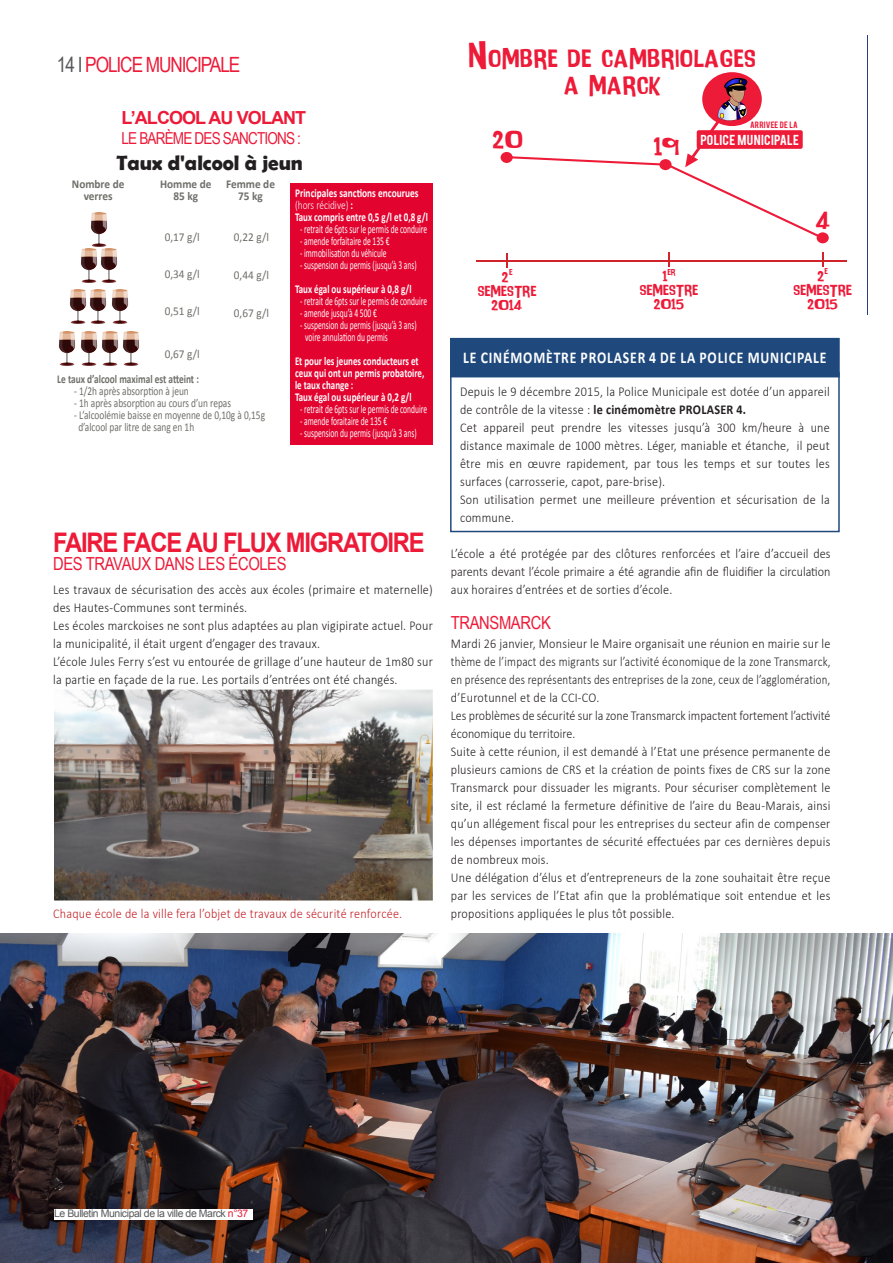
<style>
.page{position:relative;width:893px;height:1263px;background:#fff}
.page>*{position:absolute;margin:0;border:0;box-sizing:border-box;transform-origin:0 0}
.t1{font:34.65px/26.8px "Intensa Fuente";color:#ed1a38;text-align:center;scale:1.11 1}
.sous_titre_rouge{font:700 27px "Arial";letter-spacing:-.05em;color:#ed1a38;scale:.88 1}
.t2{font:21px "Arial Narrow";letter-spacing:-.05em;color:#ed1a38}
.t3{font:700 21px "Berlin Sans FB Demi";color:#231f20}
.t4{font:20.1px "Intensa Fuente";color:#ed1a38;scale:1.11 1}
.LEGENDE_ROUGE{font:18px "Arial Narrow";letter-spacing:-.02em;color:#ed1a38}
.légende_rouge{font:700 18px "Arial";letter-spacing:-.05em;color:#ed1a38}
.txt_courant{font:700 16.5px "Calibri";letter-spacing:.06em;color:#fff;scale:.83 1}
.légende_rouge-2{font:16.5px "Arial Narrow";letter-spacing:-.05em;color:#ed1a38}
.txt_courant-2{font:300 13.5px/18px "Calibri";letter-spacing:.02em;color:#231f20;scale:.9 1}
.txt_courant-3{font:300 13.5px/18px "Calibri";color:#231f20;scale:.89 1}
.txt_courant-4{font:300 13.5px "Calibri";letter-spacing:.02em;color:#c42026;scale:.9 1}
.t5{font:12px "Calibri";color:#fff;scale:.63 1}
.t6{font:700 12px/12px "Calibri";color:#fff;scale:.75 1}
.t7{font:12px "Calibri";color:#6e7069;scale:.78 1}
.t8{font:12px "Calibri";color:#6e7069;scale:.94 1}
.t9{font:700 12px/12px "Calibri";color:#fff;scale:.78 1}
.t10{font:700 12px/12px "Calibri";color:#6e7069;text-align:center;scale:.94 1}
.t11{font:700 12px "Calibri";color:#6e7069;scale:.78 1}
.t12{font:11.7px "Intensa Fuente";color:#ed1a38;scale:1.11 1}
.t13{font:11.4px "Bebas";letter-spacing:.025em;color:#fff;scale:1.11 1}
.t14{font:10.5px "Arial";letter-spacing:-.04em;color:#57585a}
.t15{font:7.2px "Bebas";letter-spacing:.02em;color:#ed1a38;scale:1.11 1}
.s1{color:#57585a}
.s2{font-weight:300}
.s3{font-size:20.1px}
.s4{font-weight:700}
.s5{color:#ed1a38}
</style>
<div class="page">
<div style="left:501px;top:152px;width:12px;height:11px;background:#ed1a38;border-radius:50%"></div>
<svg style="left:817px;top:232px;width:12px;height:11px"></svg>
<hr style="left:477px;top:260px;width:370px;height:1px;background:#d1232a">
<svg style="left:506px;top:253px;width:2px;height:15px"></svg>
<svg style="left:668px;top:253px;width:2px;height:14px"></svg>
<svg style="left:822px;top:252px;width:2px;height:15px"></svg>
<div style="left:702px;top:72px;width:60px;height:54px;background:#ed1a38;border-radius:50%"></div>
<svg style="left:503px;top:78px;width:323px;height:163px"></svg>
<div style="left:699px;top:132px;width:102px;height:15px;background:#ed1a38"></div>
<div style="left:697px;top:130px;width:106px;height:19px;border:4px solid #ed1a38"></div>
<img style="left:0;top:933px;width:893px;height:330px">
<div style="left:54px;top:1209px;width:198px;height:11px;background:#fff"></div>
<img style="left:54px;top:690px;width:379px;height:210px">
<img style="left:91px;top:213px;width:17px;height:34px">
<img style="left:101px;top:249px;width:17px;height:34px">
<img style="left:80px;top:249px;width:17px;height:34px">
<img style="left:112px;top:289px;width:17px;height:34px">
<img style="left:90px;top:289px;width:17px;height:34px">
<img style="left:69px;top:289px;width:17px;height:34px">
<img style="left:123px;top:331px;width:17px;height:34px">
<img style="left:102px;top:331px;width:17px;height:34px">
<img style="left:80px;top:331px;width:17px;height:34px">
<img style="left:59px;top:331px;width:17px;height:34px">
<div style="left:291px;top:183px;width:142px;height:262px;background:#e2032f"></div>
<div style="left:451px;top:339px;width:388px;height:38px;background:#1f497d"></div>
<div style="left:450px;top:338px;width:390px;height:39px;border:2px solid #1f497d"></div>
<div style="left:450px;top:372px;width:390px;height:160px;border:2px solid #1f497d"></div>
<p class="t2" style="left:57px;top:49px;width:185px"><span class="s1">14 I</span> POLICE MUNICIPALE</p>
<p class="légende_rouge" style="left:122px;top:105px;width:186px">L’ALCOOL AU VOLANT</p>
<p class="légende_rouge-2" style="left:122px;top:126px;width:181px">LE BARÈME DES SANCTIONS :</p>
<p class="t10" style="left:72px;top:178px;width:57px">Nombre de</p>
<p class="t10" style="left:84px;top:190px;width:32px">verres</p>
<p class="t3" style="left:117px;top:151px;width:188px">Taux d'alcool à jeun</p>
<p class="t10" style="left:160px;top:178px;width:56px">Homme de<br>85 kg</p>
<p class="t10" style="left:226px;top:178px;width:54px">Femme de<br>75 kg</p>
<p class="t8" style="left:165px;top:229px;width:39px">0,17 g/l</p>
<p class="t8" style="left:234px;top:229px;width:39px">0,22 g/l</p>
<p class="t8" style="left:165px;top:267px;width:39px">0,34 g/l</p>
<p class="t8" style="left:234px;top:267px;width:39px">0,44 g/l</p>
<p class="t8" style="left:165px;top:304px;width:39px">0,51 g/l</p>
<p class="t8" style="left:234px;top:305px;width:39px">0,67 g/l</p>
<p class="t8" style="left:165px;top:346px;width:39px">0,67 g/l</p>
<p class="t11" style="left:57px;top:372px;width:183px">Le taux d’alcool maximal est atteint :</p>
<p class="t7" style="left:74px;top:384px;width:149px">- 1/2h après absorption à jeun</p>
<p class="t7" style="left:74px;top:396px;width:203px">- 1h après absorption au cours d’un repas</p>
<p class="t7" style="left:74px;top:408px;width:246px">- L’alcoolémie baisse en moyenne de 0,10g à 0,15g</p>
<p class="t7" style="left:78px;top:420px;width:150px">d’alcool par litre de sang en 1h</p>
<p class="t9" style="left:295px;top:187px;width:160px">Principales sanctions encourues <span class="s2">(hors récidive)</span> :</p>
<p class="t6" style="left:295px;top:211px;width:179px">Taux compris entre 0,5 g/l et 0,8 g/l</p>
<p class="t5" style="left:300px;top:221px;width:203px">- retrait de 6pts sur le permis de conduire</p>
<p class="t5" style="left:300px;top:233px;width:143px">- amende forfaitaire de 135 €</p>
<p class="t5" style="left:300px;top:245px;width:139px">- immobilisation du véhicule</p>
<p class="t5" style="left:300px;top:257px;width:187px">- suspension du permis (jusqu’à 3 ans)</p>
<p class="t6" style="left:295px;top:283px;width:157px">Taux égal ou supérieur à 0,8 g/l</p>
<p class="t5" style="left:300px;top:293px;width:203px">- retrait de 6pts sur le permis de conduire</p>
<p class="t5" style="left:300px;top:305px;width:123px">- amende jusqu’à 4 500 €</p>
<p class="t5" style="left:300px;top:317px;width:187px">- suspension du permis (jusqu’à 3 ans)</p>
<p class="t5" style="left:305px;top:329px;width:132px">voire annulation du permis</p>
<p class="t6" style="left:295px;top:355px;width:174px">Et pour les jeunes conducteurs et ceux qui ont un permis probatoire, le taux change :</p>
<p class="t6" style="left:295px;top:391px;width:157px">Taux égal ou supérieur à 0,2 g/l</p>
<p class="t5" style="left:300px;top:401px;width:203px">- retrait de 6pts sur le permis de conduire</p>
<p class="t5" style="left:300px;top:413px;width:140px">- amende foraitaire de 135 €</p>
<p class="t5" style="left:300px;top:425px;width:187px">- suspension du permis (jusqu’à 3 ans)</p>
<p class="sous_titre_rouge" style="left:53px;top:524px;width:424px">FAIRE FACE AU FLUX MIGRATOIRE</p>
<p class="LEGENDE_ROUGE" style="left:53px;top:550px;width:235px">DES TRAVAUX DANS LES ÉCOLES</p>
<p class="txt_courant-2" style="left:53px;top:580px;width:423px">Les travaux de sécurisation des accès aux écoles (primaire et maternelle) des Hautes-Communes sont terminés.</p>
<p class="txt_courant-2" style="left:53px;top:616px;width:423px">Les écoles marckoises ne sont plus adaptées au plan vigipirate actuel. Pour la municipalité, il était urgent d’engager des travaux.</p>
<p class="txt_courant-2" style="left:53px;top:652px;width:423px">L’école Jules Ferry s’est vu entourée de grillage d’une hauteur de 1m80 sur la partie en façade de la rue. Les portails d’entrées ont été changés.</p>
<p class="txt_courant-4" style="left:53px;top:905px;width:389px">Chaque école de la ville fera l’objet de travaux de sécurité renforcée.</p>
<p class="t1" style="left:469px;top:42px;width:261px">Nombre de cambriolages a marck</p>
<p class="t1" style="left:493px;top:124px;width:29px">20</p>
<p class="t1" style="left:654px;top:131px;width:25px">19</p>
<p class="t15" style="left:750px;top:120px;width:44px">ARRIVEE DE LA</p>
<p class="t13" style="left:700px;top:131px;width:90px">POLICE MUNICIPALE</p>
<p class="t1" style="left:816px;top:204px;width:16px">4</p>
<p class="t4" style="left:502px;top:265px;width:11px">2<sup>e</sup></p>
<p class="t4" style="left:478px;top:279px;width:54px">semestre</p>
<p class="t4" style="left:492px;top:293px;width:30px">2014</p>
<p class="t12" style="left:663px;top:265px;width:13px"><span class="s3">1</span>er</p>
<p class="t4" style="left:640px;top:278px;width:54px">semestre</p>
<p class="t4" style="left:654px;top:292px;width:29px">2015</p>
<p class="t4" style="left:818px;top:264px;width:11px">2<sup>e</sup></p>
<p class="t4" style="left:794px;top:278px;width:54px">semestre</p>
<p class="t4" style="left:808px;top:292px;width:29px">2015</p>
<p class="txt_courant" style="left:463px;top:347px;width:439px">LE CINÉMOMÈTRE PROLASER 4 DE LA POLICE MUNICIPALE</p>
<p class="txt_courant-2" style="left:460px;top:382px;width:412px">Depuis le 9 décembre 2015, la Police Municipale est dotée d’un appareil de contrôle de la vitesse : <span class="s4">le cinémomètre PROLASER 4.</span></p>
<p class="txt_courant-2" style="left:460px;top:418px;width:412px">Cet appareil peut prendre les vitesses jusqu’à 300 km/heure à une</p>
<p class="txt_courant-2" style="left:460px;top:436px;width:412px">distance maximale de 1000 mètres. Léger, maniable et étanche, il peut être mis en œuvre rapidement, par tous les temps et sur toutes les</p>
<p class="txt_courant-2" style="left:460px;top:472px;width:229px">surfaces (carrosserie, capot, pare-brise).</p>
<p class="txt_courant-2" style="left:460px;top:490px;width:412px">Son utilisation permet une meilleure prévention et sécurisation de la commune.</p>
<p class="txt_courant-2" style="left:451px;top:544px;width:423px;text-align:justify">L’école a été protégée par des clôtures renforcées et l’aire d’accueil des parents devant l’école primaire a été agrandie afin de fluidifier la circulation aux horaires d’entrées et de sorties d’école.</p>
<p class="LEGENDE_ROUGE" style="left:451px;top:609px;width:102px">TRANSMARCK</p>
<p class="txt_courant-2" style="left:451px;top:634px;width:423px;text-align:justify">Mardi 26 janvier, Monsieur le Maire organisait une réunion en mairie sur le thème de l’impact des migrants sur l’activité économique de la zone Transmarck, en présence des représentants des entreprises de la zone, ceux de l’agglomération, d’Eurotunnel et de la CCI-CO.</p>
<p class="txt_courant-3" style="left:451px;top:706px;width:428px">Les problèmes de sécurité sur la zone Transmarck impactent fortement l’activité économique du territoire.</p>
<p class="txt_courant-2" style="left:451px;top:742px;width:423px;text-align:justify">Suite à cette réunion, il est demandé à l’Etat une présence permanente de plusieurs camions de CRS et la création de points fixes de CRS sur la zone Transmarck pour dissuader les migrants. Pour sécuriser complètement le site, il est réclamé la fermeture définitive de l’aire du Beau-Marais, ainsi qu’un allégement fiscal pour les entreprises du secteur afin de compenser les dépenses importantes de sécurité effectuées par ces dernières depuis de nombreux mois.</p>
<p class="txt_courant-2" style="left:451px;top:868px;width:423px;text-align:justify">Une délégation d’élus et d’entrepreneurs de la zone souhaitait être reçue par les services de l’Etat afin que la problématique soit entendue et les propositions appliquées le plus tôt possible.</p>
<p class="t14" style="left:54px;top:1206px;width:196px">Le Bulletin Municipal de la ville de Marck <span class="s5">n°37</span></p>
</div>
